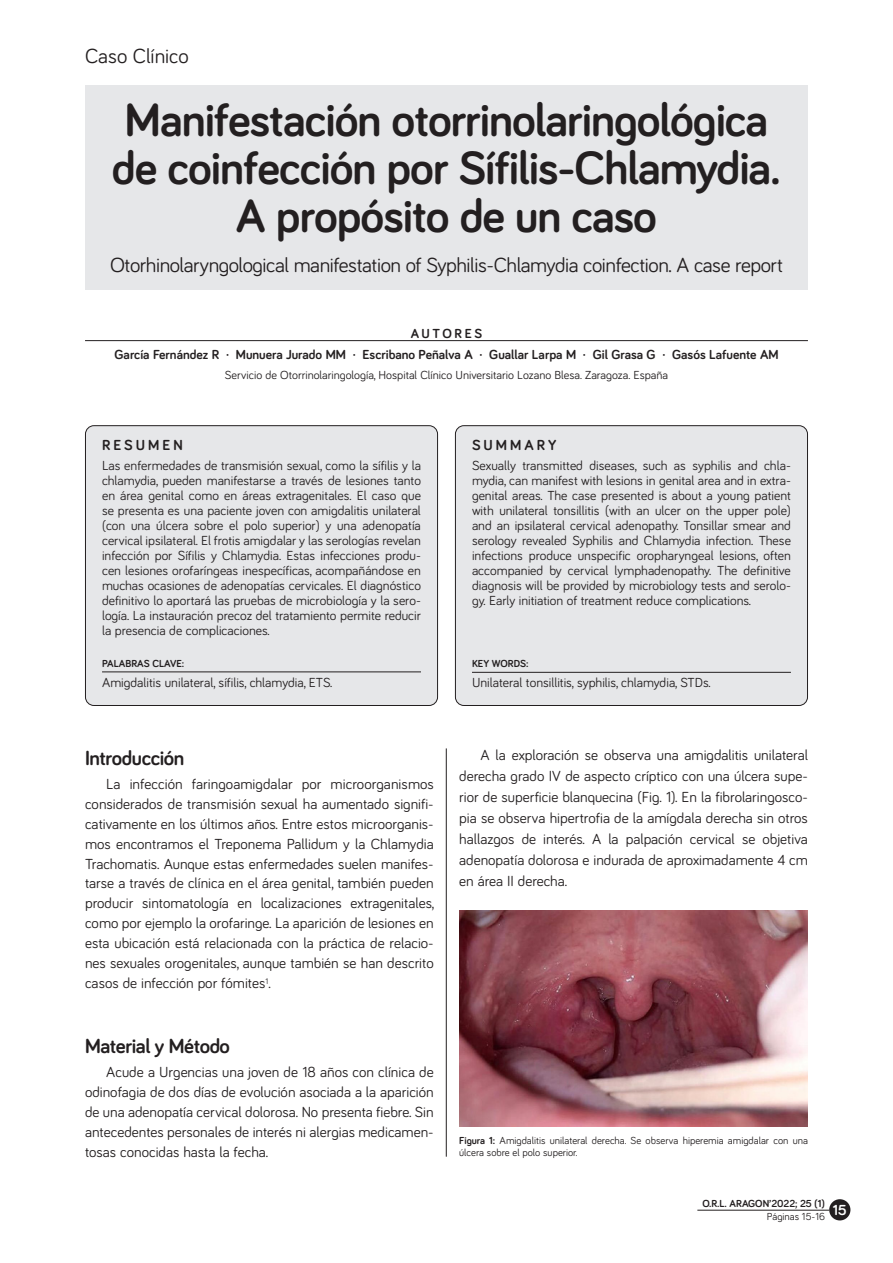
<style>
.page{position:relative;width:893px;height:1263px;background:#fff}
.page>*{position:absolute;margin:0;border:0;box-sizing:border-box;transform-origin:0 0}
.TITULOS{font:700 48px "Bariol";letter-spacing:-.02em;color:#231f20}
.texto__Resumen{font:21px "Bariol";letter-spacing:-.02em;color:#231f20}
.texto_normal{font:700 21px "Bariol";letter-spacing:-.02em;color:#231f20}
.texto__Resumen-2{font:21px "Bariol";color:#231f20}
.texto_normal-2{font:15px/19.8px "Bariol";color:#231f20;text-align:justify}
.t1{font:700 15px "Bariol";letter-spacing:.2em;color:#231f20}
.t2{font:700 15px "Bariol";color:#fff}
.texto__Resumen-3{font:13.5px/15px "Bariol";color:#231f20;text-align:justify}
.AUTORES{font:700 13.5px "Bariol";color:#231f20}
.AUTORES-2{font:700 13.5px "Bariol";letter-spacing:.2em;color:#231f20}
.AUTORES-3{font:12px "Bariol";color:#231f20}
.texto_normal-3{font:10.5px/12.6px "Bariol";color:#231f20}
.t3{font:700 10.5px "Bariol";color:#231f20}
.s1{font-weight:700}
</style>
<div class="page">
<hr style="left:697px;top:1210px;width:132px;height:1px;background:#231f20">
<div style="left:829px;top:1199px;width:21px;height:21px;background:#231f20;border-radius:50%"></div>
<div style="left:85px;top:426px;width:353px;height:279px;background:#e6e7e9;border-radius:9px"></div>
<div style="left:85px;top:425px;width:353px;height:281px;border:1px solid #231f20;border-radius:9px"></div>
<div style="left:455px;top:426px;width:352px;height:279px;background:#e6e7e9;border-radius:9px"></div>
<div style="left:455px;top:425px;width:353px;height:281px;border:1px solid #231f20;border-radius:9px"></div>
<div style="left:85px;top:85px;width:723px;height:204px;background:#e6e7e9"></div>
<hr style="left:446px;top:748px;width:1px;height:409px;background:#231f20">
<hr style="left:102px;top:671px;width:319px;height:1px;background:#231f20">
<hr style="left:472px;top:672px;width:319px;height:1px;background:#231f20">
<hr style="left:85px;top:340px;width:723px;height:1px;background:#231f20">
<img style="left:459px;top:910px;width:349px;height:217px">
<p class="texto__Resumen-2" style="left:85px;top:42px;width:105px">Caso Clínico</p>
<p class="TITULOS" style="left:125px;top:87px;width:645px">Manifestación otorrinolaringológica</p>
<p class="TITULOS" style="left:112px;top:135px;width:671px">de coinfección por Sífilis-Chlamydia.</p>
<p class="TITULOS" style="left:236px;top:183px;width:423px">A propósito de un caso</p>
<p class="texto__Resumen" style="left:110px;top:250px;width:674px">Otorhinolaryngological manifestation of Syphilis-Chlamydia coinfection. A case report</p>
<p class="AUTORES-2" style="left:411px;top:324px;width:73px">AUTORES</p>
<p class="AUTORES" style="left:115px;top:346px;width:666px">García Fernández R · Munuera Jurado MM · Escribano Peñalva A · Guallar Larpa M · Gil Grasa G · Gasós Lafuente AM</p>
<p class="AUTORES-3" style="left:225px;top:367px;width:445px">Servicio de Otorrinolaringología, Hospital Clínico Universitario Lozano Blesa. Zaragoza. España</p>
<p class="t1" style="left:102px;top:434px;width:82px">RESUMEN</p>
<p class="t1" style="left:472px;top:434px;width:86px">SUMMARY</p>
<p class="texto__Resumen-3" style="left:472px;top:457px;width:320px">Sexually transmitted diseases, such as syphilis and chla&shy;mydia, can manifest with lesions in genital area and in extra&shy;genital areas. The case presented is about a young patient with unilateral tonsillitis (with an ulcer on the upper pole) and an ipsilateral cervical adenopathy. Tonsillar smear and serology revealed Syphilis and Chlamydia infection. These infections produce unspecific oropharyngeal lesions, often accompanied by cervical lymphadenopathy. The definitive diagnosis will be provided by microbiology tests and serolo&shy;gy. Early initiation of treatment reduce complications.</p>
<p class="texto__Resumen-3" style="left:102px;top:457px;width:320px">Las enfermedades de transmisión sexual, como la sífilis y la chlamydia, pueden manifestarse a través de lesiones tanto en área genital como en áreas extragenitales. El caso que se presenta es una paciente joven con amigdalitis unilateral (con una úlcera sobre el polo superior) y una adenopatía cervical ipsilateral. El frotis amigdalar y las serologías revelan infección por Sífilis y Chlamydia. Estas infecciones produ&shy;cen lesiones orofaríngeas inespecíficas, acompañándose en muchas ocasiones de adenopatías cervicales. El diagnóstico definitivo lo aportará las pruebas de microbiología y la sero&shy;logía. La instauración precoz del tratamiento permite reducir la presencia de complicaciones.</p>
<p class="texto__Resumen-3" style="left:102px;top:674px;width:232px">Amigdalitis unilateral, sífilis, chlamydia, ETS.</p>
<p class="texto__Resumen-3" style="left:472px;top:674px;width:240px">Unilateral tonsillitis, syphilis, chlamydia, STDs.</p>
<p class="t3" style="left:102px;top:657px;width:84px">PALABRAS CLAVE:</p>
<p class="t3" style="left:472px;top:657px;width:58px">KEY WORDS:</p>
<p class="texto_normal" style="left:85px;top:743px;width:101px">Introducción</p>
<p class="texto_normal-2" style="left:85px;top:773px;width:351px;text-indent:21px">La infección faringoamigdalar por microorganismos considerados de transmisión sexual ha aumentado signifi&shy;cativamente en los últimos años. Entre estos microorganis&shy;mos encontramos el Treponema Pallidum y la Chlamydia Trachomatis. Aunque estas enfermedades suelen manifes&shy;tarse a través de clínica en el área genital, también pueden producir sintomatología en localizaciones extragenitales, como por ejemplo la orofaringe. La aparición de lesiones en esta ubicación está relacionada con la práctica de relacio&shy;nes sexuales orogenitales, aunque también se han descrito casos de infección por fómites<sup>1</sup>.</p>
<p class="texto_normal" style="left:85px;top:1032px;width:147px">Material y Método</p>
<p class="texto_normal-2" style="left:85px;top:1061px;width:350px;text-indent:21px">Acude a Urgencias una joven de 18 años con clínica de odinofagia de dos días de evolución asociada a la aparición de una adenopatía cervical dolorosa. No presenta fiebre. Sin antecedentes personales de interés ni alergias medicamen&shy;tosas conocidas hasta la fecha.</p>
<p class="texto_normal-2" style="left:459px;top:744px;width:350px;line-height:21px;text-indent:21px">A la exploración se observa una amigdalitis unilateral derecha grado IV de aspecto críptico con una úlcera supe&shy;rior de superficie blanquecina (Fig. 1). En la fibrolaringosco&shy;pia se observa hipertrofia de la amígdala derecha sin otros hallazgos de interés. A la palpación cervical se objetiva adenopatía dolorosa e indurada de aproximadamente 4 cm en área II derecha.</p>
<p class="texto_normal-3" style="left:459px;top:1133px;width:350px"><span class="s1">Figura 1:</span> Amigdalitis unilateral derecha. Se observa hiperemia amigdalar con una úlcera sobre el polo superior.</p>
<p class="t3" style="left:702px;top:1197px;width:124px">O.R.L. ARAGON’2022; 25 (1)</p>
<p class="texto_normal-3" style="left:767px;top:1210px;width:59px">Páginas 15-16</p>
<p class="t2" style="left:833px;top:1200px;width:15px">15</p>
</div>
